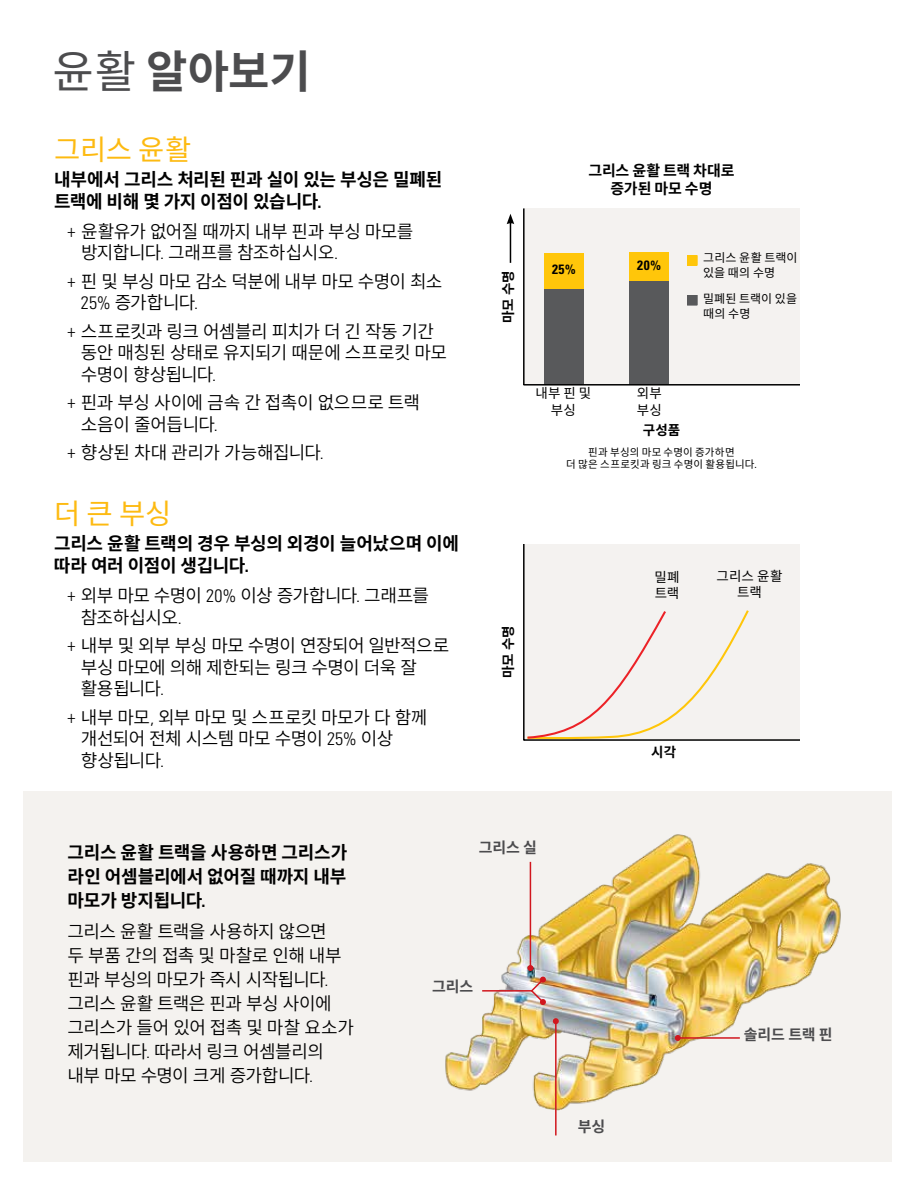
<style>
.page{position:relative;width:918px;height:1188px;background:#fff}
.page>*{position:absolute;margin:0;border:0;box-sizing:border-box;transform-origin:0 0}
.t1{font:700 45px "Noto Sans CJ Kkr";color:#4c4c4e}
.t2{font:28.5px "Noto Sans CJ Kkr";letter-spacing:.01em;color:#fdba11}
.t3{font:600 18px/21.6px "Noto Sans CJ Kkr";letter-spacing:-.03em;color:#000}
.t4{font:700 18px/24px "Noto Sans CJ Kkr";letter-spacing:-.015em;color:#000}
.t5{font:700 15px/18px "Noto Sans CJ Kkr";letter-spacing:-.01em;color:#000;text-align:center}
.t6{font:700 15px "Noto Sans CJ Kkr";letter-spacing:-.005em;color:#4c4c4e}
.t7{font:13.5px/16.2px "Noto Sans CJ Kkr";letter-spacing:.01em;color:#000;text-align:center}
.t8{font:700 13.5px "Noto Sans CJ Kkr";color:#000}
.t9{font:700 condensed 13.5px "Univers LT Std";color:#000}
.t10{font:12px/14.4px "Noto Sans CJ Kkr";letter-spacing:.015em;color:#000}
.t11{font:10.5px/12.6px "Noto Sans CJ Kkr";letter-spacing:.02em;color:#000;text-align:center}
.s1{font-weight:400}
.s2{font-family:"Univers LT Std";font-stretch:condensed}
.s3{font-family:"Univers LT Std";font-weight:300;font-stretch:condensed}
</style>
<div class="page">
<div style="left:24px;top:792px;width:868px;height:370px;background:#f4f2ef"></div>
<div style="left:524px;top:208px;width:276px;height:177px;background:#f4f2f0"></div>
<div style="left:544px;top:253px;width:39px;height:132px;background:#58595b"></div>
<svg style="left:687px;top:255px;width:10px;height:11px"></svg>
<svg style="left:687px;top:295px;width:10px;height:10px"></svg>
<div style="left:629px;top:253px;width:39px;height:132px;background:#58595b"></div>
<div style="left:629px;top:253px;width:39px;height:28px;background:#ffc60a"></div>
<div style="left:544px;top:253px;width:39px;height:35px;background:#ffc60a"></div>
<hr style="left:523px;top:208px;width:2px;height:177px;background:#010101">
<hr style="left:523px;top:384px;width:277px;height:1px;background:#010101">
<div style="left:524px;top:544px;width:276px;height:196px;background:#f4f2f0"></div>
<hr style="left:523px;top:544px;width:2px;height:196px;background:#010101">
<hr style="left:523px;top:739px;width:277px;height:1px;background:#010101">
<svg style="left:527px;top:610px;width:222px;height:129px"></svg>
<hr style="left:510px;top:222px;width:1px;height:41px;background:#000">
<svg style="left:507px;top:214px;width:7px;height:10px"></svg>
<img style="left:445px;top:834px;width:396px;height:277px">
<hr style="left:678px;top:1037px;width:62px;height:2px;background:#d1171e">
<svg style="left:675px;top:1035px;width:6px;height:6px"></svg>
<hr style="left:530px;top:862px;width:1px;height:106px;background:#d1171e">
<svg style="left:527px;top:965px;width:6px;height:6px"></svg>
<hr style="left:555px;top:1021px;width:2px;height:114px;background:#d1171e">
<svg style="left:553px;top:1018px;width:6px;height:6px"></svg>
<hr style="left:482px;top:990px;width:50px;height:2px;background:#d1171e">
<svg style="left:529px;top:977px;width:17px;height:28px"></svg>
<h1 class="t1" style="left:52px;top:46px;width:260px"><span class="s1">윤활</span> 알아보기</h1>
<h2 class="t2" style="left:54px;top:134px;width:139px">그리스 윤활</h2>
<p class="t4" style="left:54px;top:169px;width:390px;line-height:21.6px">내부에서 그리스 처리된 핀과 실이 있는 부싱은 밀폐된 트랙에 비해 몇 가지 이점이 있습니다<span class="s2">.</span></p>
<p class="t3" style="left:81px;top:221px;width:334px;text-indent:-13px"><span class="s3">+</span> 윤활유가 없어질 때까지 내부 핀과 부싱 마모를 방지합니다<span class="s3">.</span> 그래프를 참조하십시오<span class="s3">.</span></p>
<p class="t3" style="left:81px;top:271px;width:363px;text-indent:-13px"><span class="s3">+</span> 핀 및 부싱 마모 감소 덕분에 내부 마모 수명이 최소<br><span class="s3">25%</span> 증가합니다<span class="s3">.</span></p>
<p class="t3" style="left:81px;top:321px;width:368px;text-indent:-13px"><span class="s3">+</span> 스프로킷과 링크 어셈블리 피치가 더 긴 작동 기간 동안 매칭된 상태로 유지되기 때문에 스프로킷 마모 수명이 향상됩니다<span class="s3">.</span></p>
<p class="t3" style="left:81px;top:392px;width:341px;text-indent:-14px"><span class="s3">+</span> 핀과 부싱 사이에 금속 간 접촉이 없으므로 트랙 소음이 줄어듭니다<span class="s3">.</span></p>
<p class="t3" style="left:67px;top:442px;width:258px"><span class="s3">+</span> 향상된 차대 관리가 가능해집니다<span class="s3">.</span></p>
<h2 class="t2" style="left:54px;top:498px;width:119px">더큰부싱</h2>
<p class="t4" style="left:54px;top:533px;width:406px;line-height:21.6px">그리스 윤활 트랙의 경우 부싱의 외경이 늘어났으며 이에 따라 여러 이점이 생깁니다<span class="s2">.</span></p>
<p class="t3" style="left:81px;top:585px;width:350px;text-indent:-13px"><span class="s3">+</span> 외부 마모 수명이 <span class="s3">20%</span> 이상 증가합니다<span class="s3">.</span> 그래프를 참조하십시오<span class="s3">.</span></p>
<p class="t3" style="left:81px;top:635px;width:370px;text-indent:-13px"><span class="s3">+</span> 내부 및 외부 부싱 마모 수명이 연장되어 일반적으로 부싱 마모에 의해 제한되는 링크 수명이 더욱 잘 활용됩니다<span class="s3">.</span></p>
<p class="t3" style="left:81px;top:707px;width:348px;text-indent:-13px"><span class="s3">+</span> 내부 마모<span class="s3">,</span> 외부 마모 및 스프로킷 마모가 다 함께 개선되어 전체 시스템 마모 수명이 <span class="s3">25%</span> 이상 향상됩니다<span class="s3">.</span></p>
<p class="t8" style="left:501px;top:323px;width:54px;rotate:-90deg">마모 수명</p>
<p class="t5" style="left:588px;top:162px;width:148px">그리스 윤활 트랙 차대로 증가된 마모 수명</p>
<p class="t9" style="left:552px;top:261px;width:25px">25%</p>
<p class="t9" style="left:637px;top:257px;width:25px">20%</p>
<p class="t10" style="left:703px;top:251px;width:96px">그리스 윤활 트랙이 있을 때의 수명</p>
<p class="t10" style="left:703px;top:292px;width:96px">밀폐된 트랙이 있을 때의 수명</p>
<p class="t7" style="left:535px;top:386px;width:57px">내부핀및 부싱</p>
<p class="t7" style="left:637px;top:386px;width:27px;text-align:left">외부 부싱</p>
<p class="t8" style="left:643px;top:423px;width:39px">구성품</p>
<p class="t11" style="left:566px;top:446px;width:192px">핀과 부싱의 마모 수명이 증가하면<br>더 많은 스프로킷과 링크 수명이 활용됩니다<span class="s2">.</span></p>
<p class="t8" style="left:501px;top:678px;width:54px;rotate:-90deg">마모 수명</p>
<p class="t7" style="left:655px;top:570px;width:26px;text-align:left">밀폐 트랙</p>
<p class="t7" style="left:717px;top:568px;width:67px">그리스 윤활 트랙</p>
<p class="t8" style="left:651px;top:744px;width:26px">시각</p>
<p class="t4" style="left:67px;top:841px;width:281px;text-align:justify">그리스 윤활 트랙을 사용하면 그리스가 라인 어셈블리에서 없어질 때까지 내부 마모가 방지됩니다<span class="s2">.</span></p>
<p class="t3" style="left:67px;top:920px;width:288px;line-height:24px">그리스 윤활 트랙을 사용하지 않으면 두부품간의접촉및마찰로인해내부 핀과 부싱의 마모가 즉시 시작됩니다<span class="s3">. </span>그리스 윤활 트랙은 핀과 부싱 사이에 그리스가 들어 있어 접촉 및 마찰 요소가 제거됩니다<span class="s3">.</span> 따라서 링크 어셈블리의 내부 마모 수명이 크게 증가합니다<span class="s3">.</span></p>
<p class="t6" style="left:479px;top:839px;width:60px">그리스 실</p>
<p class="t6" style="left:432px;top:978px;width:43px">그리스</p>
<p class="t6" style="left:578px;top:1118px;width:29px">부싱</p>
<p class="t6" style="left:744px;top:1026px;width:90px">솔리드 트랙 핀</p>
</div>
